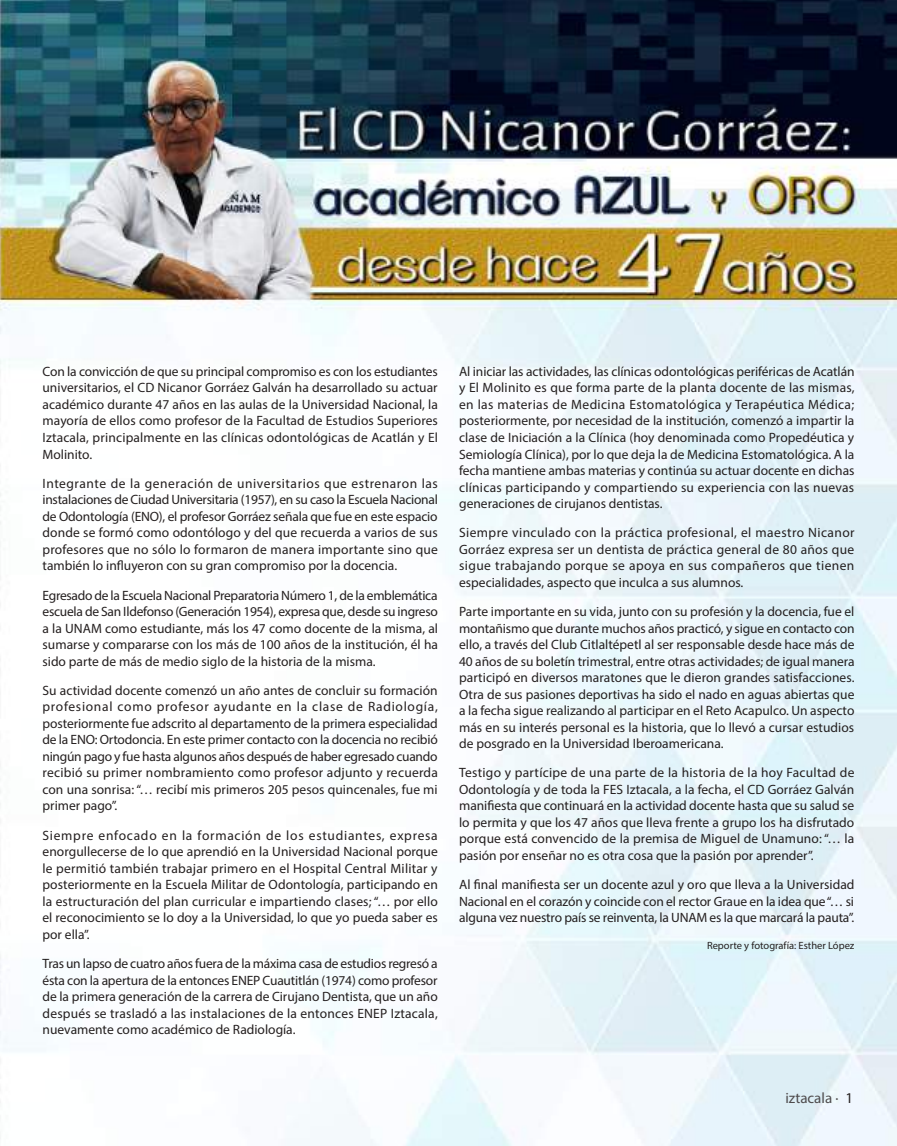
<style>
.page{position:relative;width:897px;height:1146px;background:#fff}
.page>*{position:absolute;margin:0;border:0;box-sizing:border-box;transform-origin:0 0}
.t1{font:15px "Myriad Pro";color:#4e4b4c}
.t2{font:13.5px/16.5px "Myriad Pro";color:#241f1f;text-align:justify}
.t3{font:10.5px "Myriad Pro";color:#241f1f}
.s1{color:#241f1f}
</style>
<div class="page">
<img style="left:0;top:0;width:897px;height:1145px">
<p class="t2" style="left:43px;top:363px;width:397px">Con la convicción de que su principal compromiso es con los estudiantes universitarios, el CD Nicanor Gorráez Galván ha desarrollado su actuar académico durante 47 años en las aulas de la Universidad Nacional, la mayoría de ellos como profesor de la Facultad de Estudios Superiores Iztacala, principalmente en las clínicas odontológicas de Acatlán y El Molinito.</p>
<p class="t2" style="left:43px;top:475px;width:397px">Integrante de la generación de universitarios que estrenaron las instalaciones de Ciudad Universitaria (1957), en su caso la Escuela Nacional de Odontología (ENO), el profesor Gorráez señala que fue en este espacio donde se formó como odontólogo y del que recuerda a varios de sus profesores que no sólo lo formaron de manera importante sino que también lo influyeron con su gran compromiso por la docencia.</p>
<p class="t2" style="left:43px;top:586px;width:397px">Egresado de la Escuela Nacional Preparatoria Número 1, de la emblemática escuela de San Ildefonso (Generación 1954), expresa que, desde su ingreso a la UNAM como estudiante, más los 47 como docente de la misma, al sumarse y compararse con los más de 100 años de la institución, él ha sido parte de más de medio siglo de la historia de la misma.</p>
<p class="t2" style="left:43px;top:682px;width:397px">Su actividad docente comenzó un año antes de concluir su formación profesional como profesor ayudante en la clase de Radiología, posteriormente fue adscrito al departamento de la primera especialidad de la ENO: Ortodoncia. En este primer contacto con la docencia no recibió ningún pago y fue hasta algunos años después de haber egresado cuando recibió su primer nombramiento como profesor adjunto y recuerda con una sonrisa: “… recibí mis primeros 205 pesos quincenales, fue mi primer pago”.</p>
<p class="t2" style="left:43px;top:826px;width:397px">Siempre enfocado en la formación de los estudiantes, expresa enorgullecerse de lo que aprendió en la Universidad Nacional porque le permitió también trabajar primero en el Hospital Central Militar y posteriormente en la Escuela Militar de Odontología, participando en la estructuración del plan curricular e impartiendo clases; “… por ello el reconocimiento se lo doy a la Universidad, lo que yo pueda saber es por ella”.</p>
<p class="t2" style="left:43px;top:955px;width:397px">Tras un lapso de cuatro años fuera de la máxima casa de estudios regresó a ésta con la apertura de la entonces ENEP Cuautitlán (1974) como profesor de la primera generación de la carrera de Cirujano Dentista, que un año después se trasladó a las instalaciones de la entonces ENEP Iztacala, nuevamente como académico de Radiología.</p>
<p class="t2" style="left:459px;top:363px;width:397px">Al iniciar las actividades, las clínicas odontológicas periféricas de Acatlán y El Molinito es que forma parte de la planta docente de las mismas, en las materias de Medicina Estomatológica y Terapéutica Médica; posteriormente, por necesidad de la institución, comenzó a impartir la clase de Iniciación a la Clínica (hoy denominada como Propedéutica y Semiología Clínica), por lo que deja la de Medicina Estomatológica. A la fecha mantiene ambas materias y continúa su actuar docente en dichas clínicas participando y compartiendo su experiencia con las nuevas generaciones de cirujanos dentistas.</p>
<p class="t2" style="left:459px;top:524px;width:397px">Siempre vinculado con la práctica profesional, el maestro Nicanor Gorráez expresa ser un dentista de práctica general de 80 años que sigue trabajando porque se apoya en sus compañeros que tienen especialidades, aspecto que inculca a sus alumnos.</p>
<p class="t2" style="left:459px;top:603px;width:397px">Parte importante en su vida, junto con su profesión y la docencia, fue el montañismo que durante muchos años practicó, y sigue en contacto con ello, a través del Club Citlaltépetl al ser responsable desde hace más de 40 años de su boletín trimestral, entre otras actividades; de igual manera participó en diversos maratones que le dieron grandes satisfacciones.<br>Otra de sus pasiones deportivas ha sido el nado en aguas abiertas que a la fecha sigue realizando al participar en el Reto Acapulco. Un aspecto más en su interés personal es la historia, que lo llevó a cursar estudios de posgrado en la Universidad Iberoamericana.</p>
<p class="t2" style="left:459px;top:764px;width:397px">Testigo y partícipe de una parte de la historia de la hoy Facultad de Odontología y de toda la FES Iztacala, a la fecha, el CD Gorráez Galván manifiesta que continuará en la actividad docente hasta que su salud se lo permita y que los 47 años que lleva frente a grupo los ha disfrutado porque está convencido de la premisa de Miguel de Unamuno: “… la pasión por enseñar no es otra cosa que la pasión por aprender”.</p>
<p class="t2" style="left:459px;top:876px;width:397px">Al final manifiesta ser un docente azul y oro que lleva a la Universidad Nacional en el corazón y coincide con el rector Graue en la idea que “… si alguna vez nuestro país se reinventa, la UNAM es la que marcará la pauta”.</p>
<p class="t3" style="left:707px;top:939px;width:149px">Reporte y fotografía: Esther López</p>
<p class="t1" style="left:785px;top:1089px;width:69px">iztacala · <span class="s1">1</span></p>
</div>
